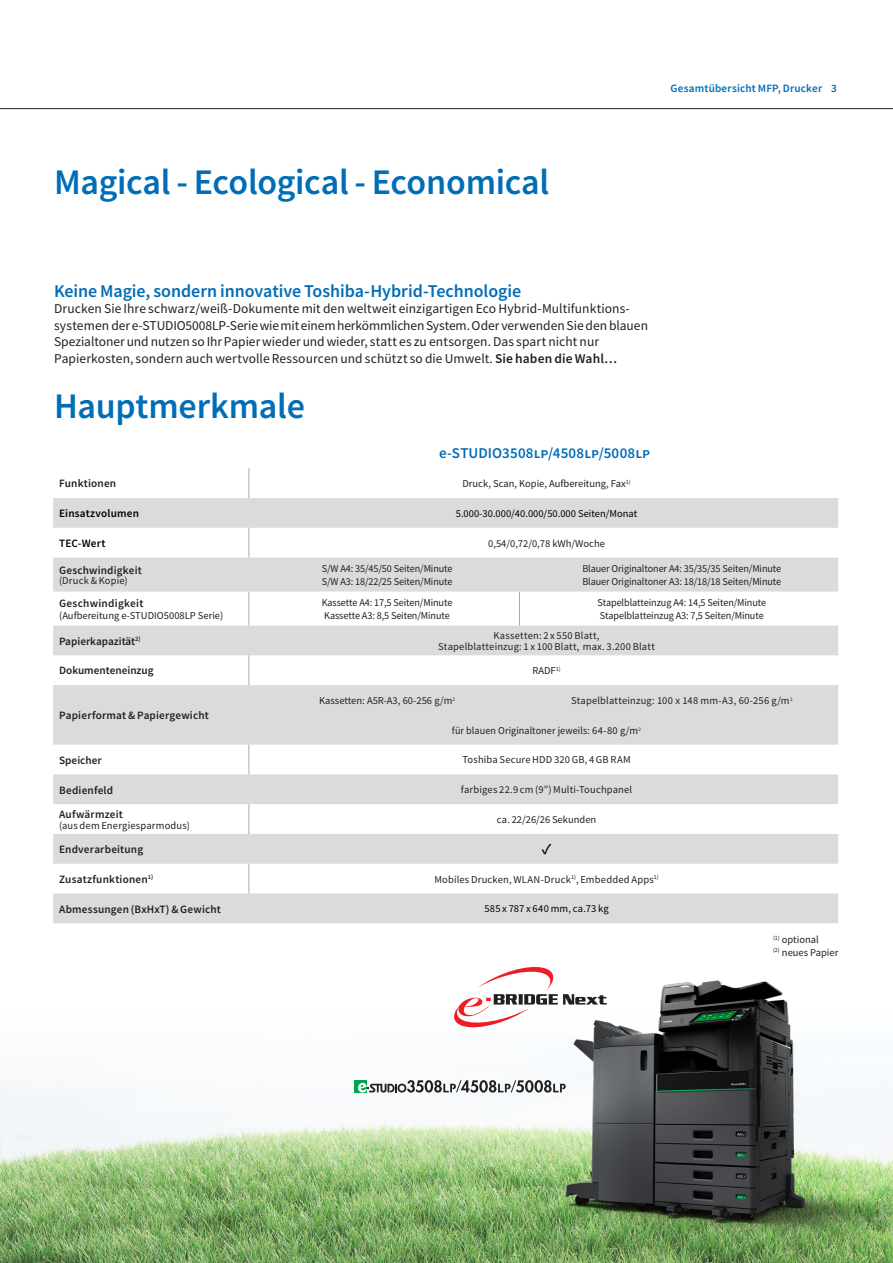
<style>
.page{position:relative;width:893px;height:1263px;background:#fff}
.page>*{position:absolute;margin:0;border:0;box-sizing:border-box;transform-origin:0 0}
.Headline_Cover_Page{font:500 36px "Toshiba Sans";letter-spacing:-.01em;color:#006db7}
.Continuous_text_9pt{font:500 18px "Toshiba Sans";letter-spacing:-.005em;color:#006db7}
.Subheadline_12pt{font:500 15px "Toshiba Sans";letter-spacing:.01em;color:#006db7}
.t1{font:500 15px "Toshiba Sans";color:#000}
.Continuous_text_9pt-2{font:13.5px/16.5px "Toshiba Sans";letter-spacing:.005em;color:#231f20}
.Table_category_7_5pt{font:500 11.25px "Toshiba Sans";letter-spacing:.015em;color:#231f20}
.Page_title_7_5pt{font:500 11.25px "Toshiba Sans";letter-spacing:.015em;color:#006db7}
.Table_category_7_5pt-2{font:500 11.25px "Toshiba Sans";letter-spacing:.015em;color:#000}
.Table_text_Bold{font:500 11.25px "Toshiba Sans";color:#231f20}
.Table_description_7{font:10.5px "Toshiba Sans";letter-spacing:-.01em;color:#231f20}
._09_table_body{font:10.5px "Toshiba Sans";letter-spacing:.01em;color:#231f20}
.Table_description_7-2{font:10.5px/10.5px "Toshiba Sans";letter-spacing:.02em;color:#231f20;text-align:center}
.Table_description_7-3{font:10.5px "Toshiba Sans";letter-spacing:.015em;color:#231f20}
.Article_Number_7pt{font:10.5px "Toshiba Sans";color:#000}
.Table_category_7_5pt-3{font:10.5px "Toshiba Sans";letter-spacing:.015em;color:#231f20}
.Article_Number_7pt-2{font:10.5px "Toshiba Sans";color:#231f20}
.Table_text_Roman{font:10.5px "Toshiba Sans";color:#231f20}
.Table_description_7-4{font:10.5px "Toshiba Sans";letter-spacing:.025em;color:#000}
.s1{font-weight:500}
</style>
<div class="page">
<img style="left:0;top:1027px;width:893px;height:236px">
<img style="left:488px;top:980px;width:405px;height:268px">
<svg style="left:454px;top:967px;width:153px;height:60px"></svg>
<div style="left:53px;top:626px;width:785px;height:29px;background:#dbdcda"></div>
<div style="left:53px;top:685px;width:785px;height:60px;background:#dbdcda"></div>
<hr style="left:249px;top:468px;width:1px;height:30px;background:#a5aab0">
<svg style="left:53px;top:498px;width:785px;height:93px"></svg>
<hr style="left:249px;top:591px;width:1px;height:35px;background:#a5aab0">
<hr style="left:519px;top:591px;width:1px;height:35px;background:#a5aab0">
<svg style="left:53px;top:745px;width:785px;height:59px"></svg>
<hr style="left:249px;top:655px;width:1px;height:30px;background:#a5aab0">
<hr style="left:249px;top:804px;width:1px;height:30px;background:#a5aab0">
<svg style="left:53px;top:834px;width:785px;height:89px"></svg>
<div style="left:354px;top:1080px;width:12px;height:12px;background:#00a54f"></div>
<svg style="left:358px;top:1080px;width:208px;height:12px"></svg>
<hr style="left:0;top:108px;width:893px;height:1px;background:#231f20">
<p class="Headline_Cover_Page" style="left:54px;top:158px;width:497px">Magical - Ecological - Economical</p>
<p class="Page_title_7_5pt" style="left:671px;top:80px;width:168px">Gesamtübersicht MFP, Drucker 3</p>
<p class="Continuous_text_9pt" style="left:54px;top:279px;width:469px">Keine Magie, sondern innovative Toshiba-Hybrid-Technologie</p>
<p class="Continuous_text_9pt-2" style="left:54px;top:301px;width:595px">Drucken Sie Ihre schwarz/weiß-Dokumente mit den weltweit einzigartigen Eco Hybrid-Multifunktions&shy;systemen der e-STUDIO5008LP-Serie wie mit einem herkömmlichen System. Oder verwenden Sie den blauen Spezialtoner und nutzen so Ihr Papier wieder und wieder, statt es zu entsorgen. Das spart nicht nur Papierkosten, sondern auch wertvolle Ressourcen und schützt so die Umwelt. <span class="s1">Sie haben die Wahl…</span></p>
<p class="Headline_Cover_Page" style="left:54px;top:382px;width:252px">Hauptmerkmale</p>
<p class="Subheadline_12pt" style="left:439px;top:443px;width:213px">e-STUDIO3508lp/4508lp/5008lp</p>
<p class="Table_category_7_5pt" style="left:59px;top:476px;width:59px">Funktionen</p>
<p class="Article_Number_7pt-2" style="left:462px;top:477px;width:170px">Druck, Scan, Kopie, Aufbereitung, Fax<sup>1)</sup></p>
<p class="Table_category_7_5pt-2" style="left:59px;top:506px;width:81px">Einsatzvolumen</p>
<p class="Article_Number_7pt" style="left:456px;top:507px;width:183px">5.000-30.000/40.000/50.000 Seiten/Monat</p>
<p class="Table_category_7_5pt-2" style="left:59px;top:536px;width:48px">TEC-Wert</p>
<p class="Table_text_Roman" style="left:488px;top:536px;width:118px">0,54/0,72/0,78 kWh/Woche</p>
<p class="Table_category_7_5pt" style="left:59px;top:562px;width:84px">Geschwindigkeit</p>
<p class="Table_category_7_5pt-3" style="left:59px;top:574px;width:70px">(Druck &amp; Kopie)</p>
<p class="Table_description_7" style="left:582px;top:562px;width:200px">Blauer Originaltoner A4: 35/35/35 Seiten/Minute</p>
<p class="Table_description_7" style="left:582px;top:575px;width:200px">Blauer Originaltoner A3: 18/18/18 Seiten/Minute</p>
<p class="Table_description_7" style="left:322px;top:562px;width:132px">S/W A4: 35/45/50 Seiten/Minute</p>
<p class="Table_description_7" style="left:322px;top:575px;width:132px">S/W A3: 18/22/25 Seiten/Minute</p>
<p class="Table_category_7_5pt" style="left:59px;top:595px;width:86px">Geschwindigkeit</p>
<p class="Table_description_7" style="left:59px;top:609px;width:166px">(Aufbereitung e-STUDIO5008LP Serie)</p>
<p class="Table_description_7" style="left:322px;top:596px;width:132px">Kassette A4: 17,5 Seiten/Minute</p>
<p class="Table_description_7" style="left:324px;top:609px;width:127px">Kassette A3: 8,5 Seiten/Minute</p>
<p class="Table_description_7" style="left:597px;top:596px;width:170px">Stapelblatteinzug A4: 14,5 Seiten/Minute</p>
<p class="Table_description_7" style="left:600px;top:609px;width:165px">Stapelblatteinzug A3: 7,5 Seiten/Minute</p>
<p class="Table_category_7_5pt" style="left:59px;top:633px;width:83px">Papierkapazität<sup>2)</sup></p>
<p class="Table_description_7-2" style="left:438px;top:630px;width:218px">Kassetten: 2 x 550 Blatt,<br>Stapelblatteinzug: 1 x 100 Blatt, max. 3.200 Blatt</p>
<p class="Table_text_Bold" style="left:59px;top:663px;width:96px">Dokumenteneinzug</p>
<p class="Table_text_Roman" style="left:532px;top:664px;width:30px">RADF<sup>1)</sup></p>
<p class="Table_category_7_5pt" style="left:59px;top:708px;width:151px">Papierformat &amp; Papiergewicht</p>
<p class="_09_table_body" style="left:319px;top:694px;width:138px">Kassetten: A5R-A3, 60-256 g/m<sup>2</sup></p>
<p class="_09_table_body" style="left:571px;top:694px;width:223px">Stapelblatteinzug: 100 x 148 mm-A3, 60-256 g/m<sup>2</sup></p>
<p class="_09_table_body" style="left:452px;top:723px;width:191px">für blauen Originaltoner jeweils: 64-80 g/m<sup>2</sup></p>
<p class="Table_category_7_5pt" style="left:59px;top:753px;width:44px">Speicher</p>
<p class="Table_description_7-3" style="left:462px;top:753px;width:170px">Toshiba Secure HDD 320 GB, 4 GB RAM</p>
<p class="Table_category_7_5pt" style="left:59px;top:782px;width:56px">Bedienfeld</p>
<p class="Table_description_7-3" style="left:461px;top:783px;width:173px">farbiges 22.9 cm (9”) Multi-Touchpanel</p>
<p class="Table_category_7_5pt" style="left:59px;top:807px;width:65px">Aufwärmzeit</p>
<p class="Table_category_7_5pt-3" style="left:59px;top:818px;width:132px">(aus dem Energiesparmodus)</p>
<p class="Table_description_7" style="left:497px;top:813px;width:101px">ca. 22/26/26 Sekunden</p>
<p class="Table_category_7_5pt" style="left:59px;top:842px;width:86px">Endverarbeitung</p>
<p class="t1" style="left:542px;top:840px;width:11px">✓</p>
<p class="Table_category_7_5pt" style="left:59px;top:872px;width:96px">Zusatzfunktionen<sup>1)</sup></p>
<p class="Table_description_7-2" style="left:434px;top:874px;width:226px">Mobiles Drucken, WLAN-Druck<sup>1)</sup>, Embedded Apps<sup>1)</sup></p>
<p class="Table_category_7_5pt" style="left:59px;top:901px;width:163px">Abmessungen (BxHxT) &amp; Gewicht</p>
<p class="Table_description_7-4" style="left:484px;top:902px;width:126px">585 x 787 x 640 mm, ca.73 kg</p>
<p class="Table_description_7" style="left:773px;top:933px;width:47px"><sup>(1)</sup> optional</p>
<p class="Table_description_7" style="left:773px;top:945px;width:67px"><sup>(2)</sup> neues Papier</p>
</div>
